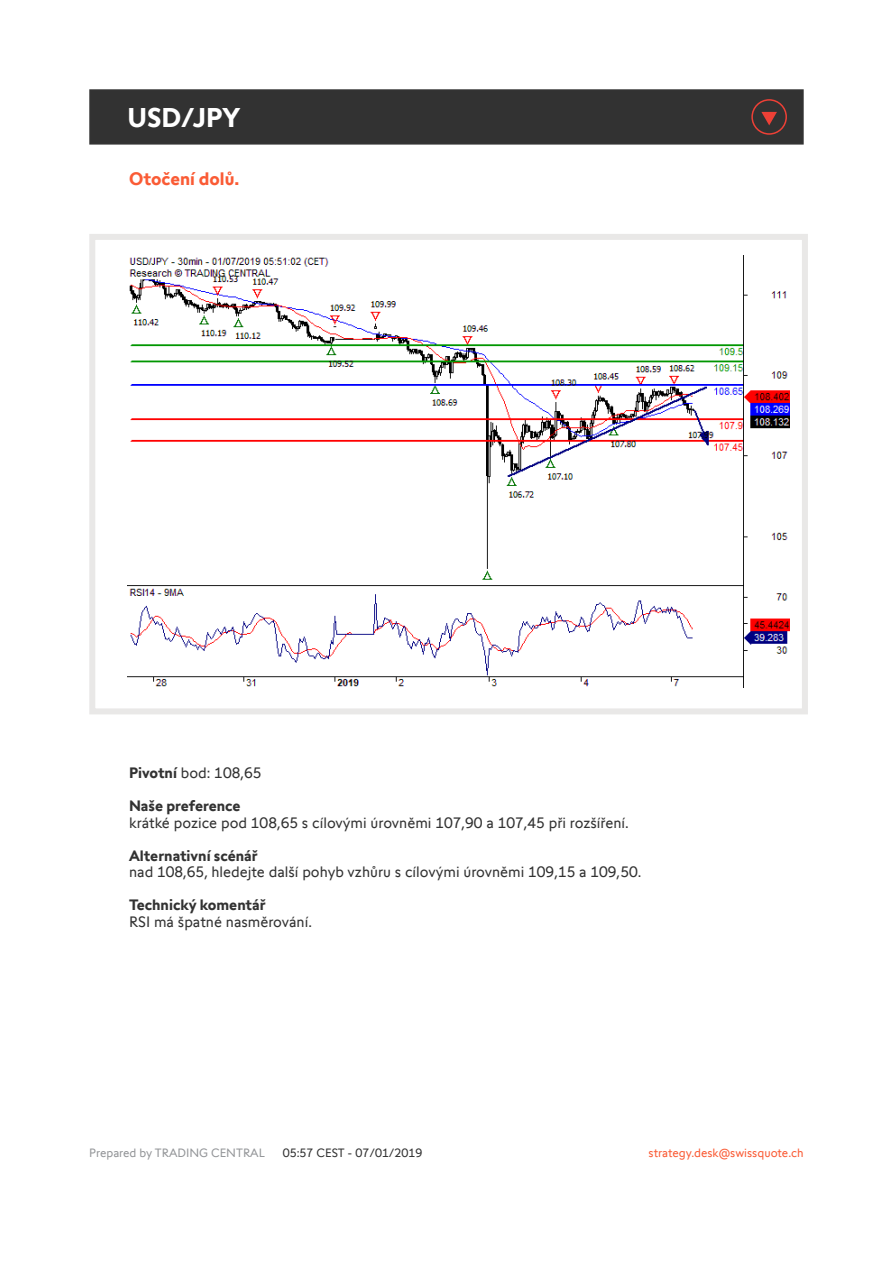
<style>
.page{position:relative;width:893px;height:1263px;background:#fff}
.page>*{position:absolute;margin:0;border:0;box-sizing:border-box;transform-origin:0 0}
.t1{font:700 27px "Swissquote CT";color:#fff}
.t2{font:700 18px "Swissquote CT";color:#fa5b35}
.t3{font:15px "Swissquote CT";color:#323232}
.t4{font:700 15px "Swissquote CT";color:#323232}
.t5{font:12px "Swissquote CT";color:#fa5b35}
.t6{font:12px "Swissquote CT";color:#939598}
.t7{font:12px "Swissquote CT";color:#323232}
.s1{font-weight:700}
</style>
<div class="page">
<div style="left:89px;top:234px;width:719px;height:480px;border:6px solid #e9e8e7"></div>
<div style="left:89px;top:89px;width:715px;height:56px;background:#323232;border:2px solid #323232"></div>
<img style="left:128px;top:255px;width:661px;height:432px">
<svg style="left:751px;top:99px;width:36px;height:36px"></svg>
<h1 class="t1" style="left:128px;top:101px;width:114px">USD/JPY</h1>
<p class="t2" style="left:129px;top:168px;width:112px">Otočení dolů.</p>
<p class="t3" style="left:129px;top:764px;width:134px"><span class="s1">Pivotní</span> bod: 108,65</p>
<p class="t4" style="left:129px;top:797px;width:113px">Naše preference</p>
<p class="t3" style="left:129px;top:814px;width:501px">krátké pozice pod 108,65 s cílovými úrovněmi 107,90 a 107,45 při rozšíření.</p>
<p class="t4" style="left:129px;top:846px;width:130px">Alternativní scénář</p>
<p class="t3" style="left:129px;top:863px;width:514px">nad 108,65, hledejte další pohyb vzhůru s cílovými úrovněmi 109,15 a 109,50.</p>
<p class="t4" style="left:129px;top:896px;width:138px">Technický komentář</p>
<p class="t3" style="left:129px;top:913px;width:184px">RSI má špatné nasměrování.</p>
<p class="t6" style="left:89px;top:1145px;width:177px">Prepared by TRADING CENTRAL</p>
<p class="t7" style="left:283px;top:1145px;width:141px">05:57 CEST - 07/01/2019</p>
<p class="t5" style="left:649px;top:1145px;width:157px">strategy.desk@swissquote.ch</p>
</div>
